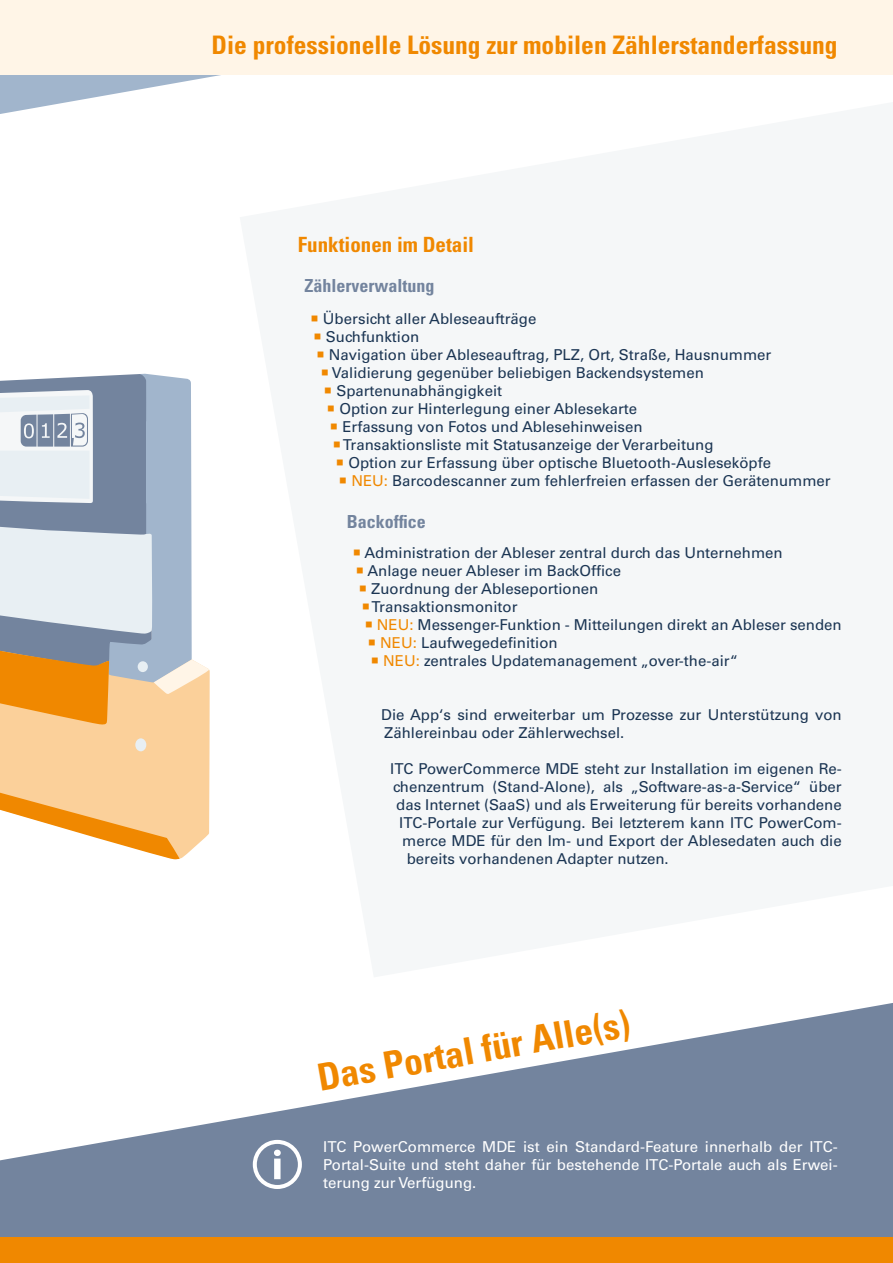
<style>
.page{position:relative;width:893px;height:1263px;background:#fff}
.page>*{position:absolute;margin:0;border:0;box-sizing:border-box;transform-origin:0 0}
.t1{font:700 condensed 37.5px "Univers LT";color:#f08800}
.t2{font:700 condensed 25.5px "Univers LT";color:#f08800}
.t3{font:700 condensed 21px "Univers LT";color:#f08800}
.t4{font:700 condensed 18px "Univers LT";color:#73849e}
.t5{font:500 15px/18px "Univers CE";color:#1b3553}
.t6{font:500 15px/18px "Univers CE";color:#fff;text-align:justify}
.s1{color:#f08800}
</style>
<div class="page">
<svg style="left:0;top:1003px;width:893px;height:234px;fill:#73849e"></svg>
<svg style="left:0;top:75px;width:221px;height:39px"></svg>
<div style="left:0;top:0;width:893px;height:75px;background:#fff5e7"></div>
<div style="left:0;top:1237px;width:893px;height:26px;background:#f08800"></div>
<svg style="left:253px;top:1140px;width:49px;height:49px"></svg>
<div style="left:0;top:725px;width:210px;height:134px;background:#fbd09a"></div>
<svg style="left:0;top:771px;width:180px;height:88px"></svg>
<div style="left:135px;top:738px;width:11px;height:13px;background:#e8eff3;border-radius:50%"></div>
<svg style="left:0;top:374px;width:210px;height:351px;background:#c2c0bd"></svg>
<h2 class="t2" style="left:212px;top:29px;width:628px">Die professionelle Lösung zur mobilen Zählerstanderfassung</h2>
<h3 class="t3" style="left:298px;top:232px;width:178px">Funktionen im Detail</h3>
<p class="t4" style="left:304px;top:274px;width:131px">Zählerverwaltung</p>
<p class="t5" style="left:310px;top:310px;width:227px"><span class="s1">○</span> Übersicht aller Ableseaufträge</p>
<p class="t5" style="left:313px;top:328px;width:107px"><span class="s1">○</span> Suchfunktion</p>
<p class="t5" style="left:316px;top:346px;width:456px"><span class="s1">○</span> Navigation über Ableseauftrag, PLZ, Ort, Straße, Hausnummer</p>
<p class="t5" style="left:321px;top:364px;width:384px"><span class="s1">○</span> Validierung gegenüber beliebigen Backendsystemen</p>
<p class="t5" style="left:324px;top:382px;width:180px"><span class="s1">○</span> Spartenunabhängigkeit</p>
<p class="t5" style="left:327px;top:400px;width:312px"><span class="s1">○</span> Option zur Hinterlegung einer Ablesekarte</p>
<p class="t5" style="left:330px;top:418px;width:314px"><span class="s1">○</span> Erfassung von Fotos und Ablesehinweisen</p>
<p class="t5" style="left:333px;top:436px;width:382px"><span class="s1">○</span> Transaktionsliste mit Statusanzeige der Verarbeitung</p>
<p class="t5" style="left:336px;top:454px;width:437px"><span class="s1">○</span> Option zur Erfassung über optische Bluetooth-Ausleseköpfe</p>
<p class="t5" style="left:339px;top:472px;width:493px"><span class="s1">○ NEU:</span> Barcodescanner zum fehlerfreien erfassen der Gerätenummer</p>
<p class="t4" style="left:347px;top:510px;width:81px">Backoffice</p>
<p class="t5" style="left:353px;top:544px;width:431px"><span class="s1">○</span> Administration der Ableser zentral durch das Unternehmen</p>
<p class="t5" style="left:356px;top:562px;width:267px"><span class="s1">○</span> Anlage neuer Ableser im BackOffice</p>
<p class="t5" style="left:359px;top:580px;width:241px"><span class="s1">○</span> Zuordnung der Ableseportionen</p>
<p class="t5" style="left:362px;top:598px;width:157px"><span class="s1">○</span> Transaktionsmonitor</p>
<p class="t5" style="left:365px;top:616px;width:478px"><span class="s1">○ NEU:</span> Messenger-Funktion - Mitteilungen direkt an Ableser senden</p>
<p class="t5" style="left:368px;top:634px;width:192px"><span class="s1">○ NEU:</span> Laufwegedefinition</p>
<p class="t5" style="left:371px;top:652px;width:369px"><span class="s1">○ NEU:</span> zentrales Updatemanagement „over-the-air“</p>
<p class="t5" style="left:381px;top:706px;width:462px">Die App‘s sind erweiterbar um Prozesse zur Unterstützung von<br>Zählereinbau oder Zählerwechsel.</p>
<p class="t5" style="left:390px;top:760px;width:453px">ITC PowerCommerce MDE steht zur Installation im eigenen Re-</p>
<p class="t5" style="left:393px;top:778px;width:450px">chenzentrum (Stand-Alone), als „Software-as-a-Service“ über</p>
<p class="t5" style="left:396px;top:796px;width:447px">das Internet (SaaS) und als Erweiterung für bereits vorhandene</p>
<p class="t5" style="left:399px;top:814px;width:444px">ITC-Portale zur Verfügung. Bei letzterem kann ITC PowerCom-</p>
<p class="t5" style="left:402px;top:832px;width:441px">merce MDE für den Im- und Export der Ablesedaten auch die</p>
<p class="t5" style="left:407px;top:850px;width:264px">bereits vorhandenen Adapter nutzen.</p>
<h1 class="t1" style="left:314px;top:1055px;width:318px;rotate:-10deg">Das Portal für Alle(s)</h1>
<p class="t6" style="left:323px;top:1138px;width:516px">ITC PowerCommerce MDE ist ein Standard-Feature innerhalb der ITC-Portal-Suite und steht daher für bestehende ITC-Portale auch als Erwei&shy;terung zur Verfügung.</p>
</div>
